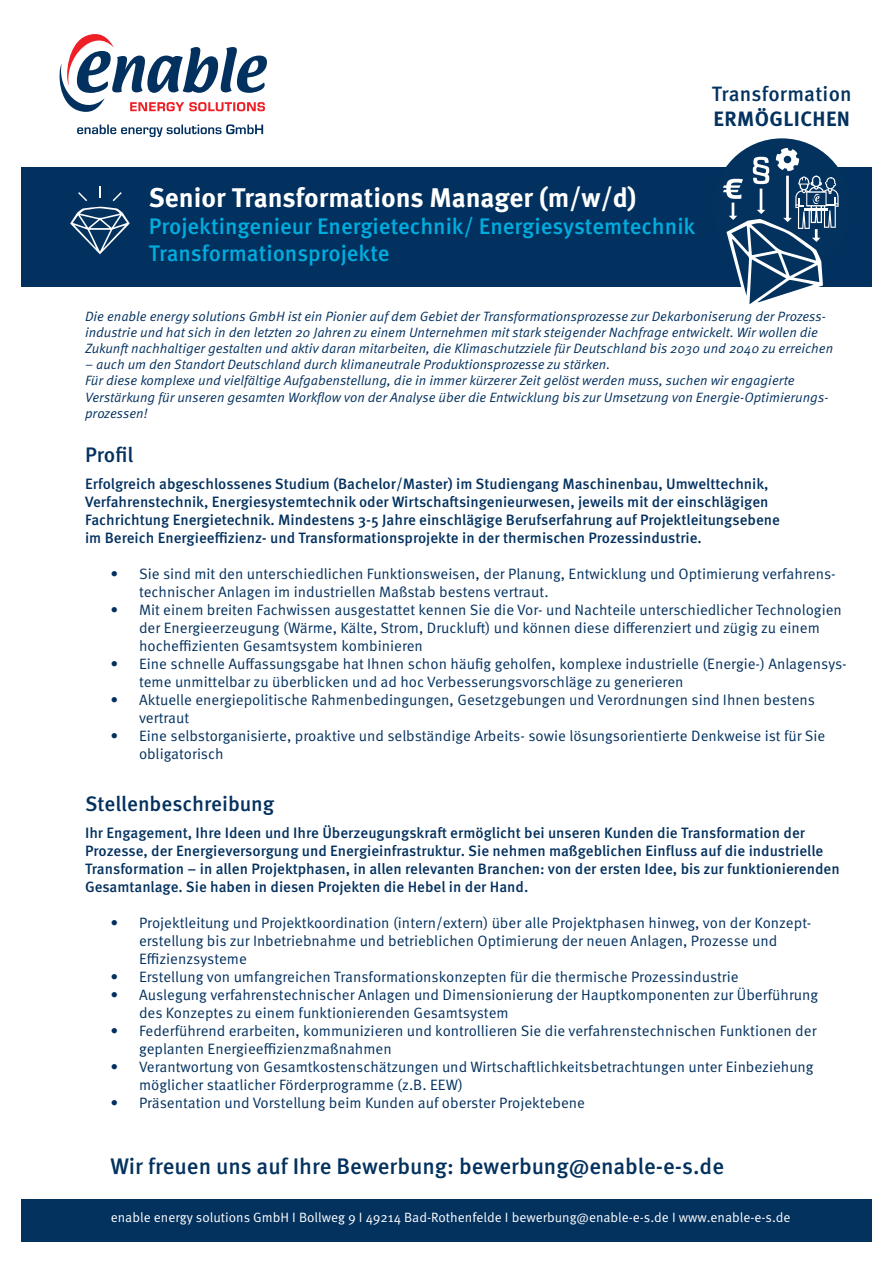
<style>
.page{position:relative;width:893px;height:1263px;background:#fff}
.page>*{position:absolute;margin:0;border:0;box-sizing:border-box;transform-origin:0 0}
.t1{font:700 27px "Meta Pro";color:#fff}
.t2{font:500 22.5px/27px "Meta Pro";color:#00adde}
.t3{font:500 22.5px "Meta Pro";color:#04325e}
.t4{font:500 21px "Meta Pro";color:#03315f}
.t5{font:500 20.7px "Meta Pro";letter-spacing:.01em;color:#04325f}
.t6{font:700 20.7px "Meta Pro";letter-spacing:.02em;color:#04325f}
.t7{font:15px/18px "Meta Pro Norm";color:#03315f}
.t8{font:500 15px/18px "Meta Pro";color:#03315f}
.t9{font:13.5px/16.2px "Meta Pro Norm Ita";color:#03315f}
.t10{font:13.5px "Meta Pro Norm";color:#fff}
</style>
<div class="page">
<div style="left:21px;top:168px;width:851px;height:119px;background:#03315f"></div>
<svg style="left:70px;top:207px;width:60px;height:47px"></svg>
<svg style="left:99px;top:186px;width:2px;height:12px"></svg>
<svg style="left:113px;top:192px;width:9px;height:9px"></svg>
<svg style="left:78px;top:192px;width:9px;height:9px"></svg>
<svg style="left:77px;top:124px;width:186px;height:13px"></svg>
<svg style="left:59px;top:34px;width:208px;height:78px"></svg>
<div style="left:713px;top:138px;width:138px;height:138px;background:#04325e;border-radius:50%"></div>
<svg style="left:723px;top:148px;width:116px;height:157px"></svg>
<div style="left:21px;top:1199px;width:851px;height:43px;background:#04325f"></div>
<h3 class="t5" style="left:712px;top:78px;width:141px">Transformation</h3>
<h3 class="t6" style="left:714px;top:103px;width:138px">ERMÖGLICHEN</h3>
<h1 class="t1" style="left:149px;top:176px;width:489px">Senior Transformations Manager (m/w/d)</h1>
<h2 class="t2" style="left:149px;top:211px;width:548px">Projektingenieur Energietechnik/ Energiesystemtechnik<br>Transformationsprojekte</h2>
<p class="t9" style="left:85px;top:307px;width:750px">Die enable energy solutions GmbH ist ein Pionier auf dem Gebiet der Transformationsprozesse zur Dekarboniserung der Prozess&shy;industrie und hat sich in den letzten 20 Jahren zu einem Unternehmen mit stark steigender Nachfrage entwickelt. Wir wollen die<br>Zukunft nachhaltiger gestalten und aktiv daran mitarbeiten, die Klimaschutzziele für Deutschland bis 2030 und 2040 zu erreichen</p>
<p class="t9" style="left:85px;top:356px;width:745px">– auch um den Standort Deutschland durch klimaneutrale Produktionsprozesse zu stärken.<br>Für diese komplexe und vielfältige Aufgabenstellung, die in immer kürzerer Zeit gelöst werden muss, suchen wir engagierte Verstärkung für unseren gesamten Workflow von der Analyse über die Entwicklung bis zur Umsetzung von Energie-Optimierungs&shy;prozessen!</p>
<h3 class="t4" style="left:85px;top:439px;width:50px">Profil</h3>
<p class="t8" style="left:85px;top:474px;width:696px">Erfolgreich abgeschlossenes Studium (Bachelor/Master) im Studiengang Maschinenbau, Umwelttechnik, Verfahrenstechnik, Energiesystemtechnik oder Wirtschaftsingenieurwesen, jeweils mit der einschlägigen Fachrichtung Energietechnik. Mindestens 3-5 Jahre einschlägige Berufserfahrung auf Projektleitungsebene im Bereich Energieeffizienz- und Transformationsprojekte in der thermischen Prozessindustrie.</p>
<p class="t7" style="left:139px;top:564px;width:698px;text-indent:-28px">• Sie sind mit den unterschiedlichen Funktionsweisen, der Planung, Entwicklung und Optimierung verfahrens&shy;technischer Anlagen im industriellen Maßstab bestens vertraut.</p>
<p class="t7" style="left:139px;top:600px;width:704px;text-indent:-28px">• Mit einem breiten Fachwissen ausgestattet kennen Sie die Vor- und Nachteile unterschiedlicher Technologien der Energieerzeugung (Wärme, Kälte, Strom, Druckluft) und können diese differenziert und zügig zu einem hocheffizienten Gesamtsystem kombinieren</p>
<p class="t7" style="left:139px;top:654px;width:709px;text-indent:-28px">• Eine schnelle Auffassungsgabe hat Ihnen schon häufig geholfen, komplexe industrielle (Energie-) Anlagensys&shy;teme unmittelbar zu überblicken und ad hoc Verbesserungsvorschläge zu generieren</p>
<p class="t7" style="left:139px;top:690px;width:677px;text-indent:-28px">• Aktuelle energiepolitische Rahmenbedingungen, Gesetzgebungen und Verordnungen sind Ihnen bestens vertraut</p>
<p class="t7" style="left:139px;top:726px;width:688px;text-indent:-28px">• Eine selbstorganisierte, proaktive und selbständige Arbeits- sowie lösungsorientierte Denkweise ist für Sie obligatorisch</p>
<h3 class="t4" style="left:85px;top:787px;width:191px">Stellenbeschreibung</h3>
<p class="t8" style="left:85px;top:823px;width:756px">Ihr Engagement, Ihre Ideen und Ihre Überzeugungskraft ermöglicht bei unseren Kunden die Transformation der Prozesse, der Energieversorgung und Energieinfrastruktur. Sie nehmen maßgeblichen Einfluss auf die industrielle Transformation – in allen Projektphasen, in allen relevanten Branchen: von der ersten Idee, bis zur funktionierenden Gesamtanlage. Sie haben in diesen Projekten die Hebel in der Hand.</p>
<p class="t7" style="left:139px;top:913px;width:674px;text-indent:-28px">• Projektleitung und Projektkoordination (intern/extern) über alle Projektphasen hinweg, von der Konzept&shy;erstellung bis zur Inbetriebnahme und betrieblichen Optimierung der neuen Anlagen, Prozesse und<br>Effizienzsysteme</p>
<p class="t7" style="left:111px;top:967px;width:629px">• Erstellung von umfangreichen Transformationskonzepten für die thermische Prozessindustrie</p>
<p class="t7" style="left:139px;top:985px;width:681px;text-indent:-28px">• Auslegung verfahrenstechnischer Anlagen und Dimensionierung der Hauptkomponenten zur Überführung des Konzeptes zu einem funktionierenden Gesamtsystem</p>
<p class="t7" style="left:139px;top:1021px;width:679px;text-indent:-28px">• Federführend erarbeiten, kommunizieren und kontrollieren Sie die verfahrenstechnischen Funktionen der geplanten Energieeffizienzmaßnahmen</p>
<p class="t7" style="left:139px;top:1057px;width:676px;text-indent:-28px">• Verantwortung von Gesamtkostenschätzungen und Wirtschaftlichkeitsbetrachtungen unter Einbeziehung möglicher staatlicher Förderprogramme (z.B. EEW)</p>
<p class="t7" style="left:111px;top:1093px;width:476px">• Präsentation und Vorstellung beim Kunden auf oberster Projektebene</p>
<h2 class="t3" style="left:111px;top:1148px;width:615px">Wir freuen uns auf Ihre Bewerbung: bewerbung@enable-e-s.de</h2>
<p class="t10" style="left:111px;top:1207px;width:681px">enable energy solutions GmbH I Bollweg 9 I 49214 Bad-Rothenfelde I bewerbung@enable-e-s.de I www.enable-e-s.de</p>
</div>
